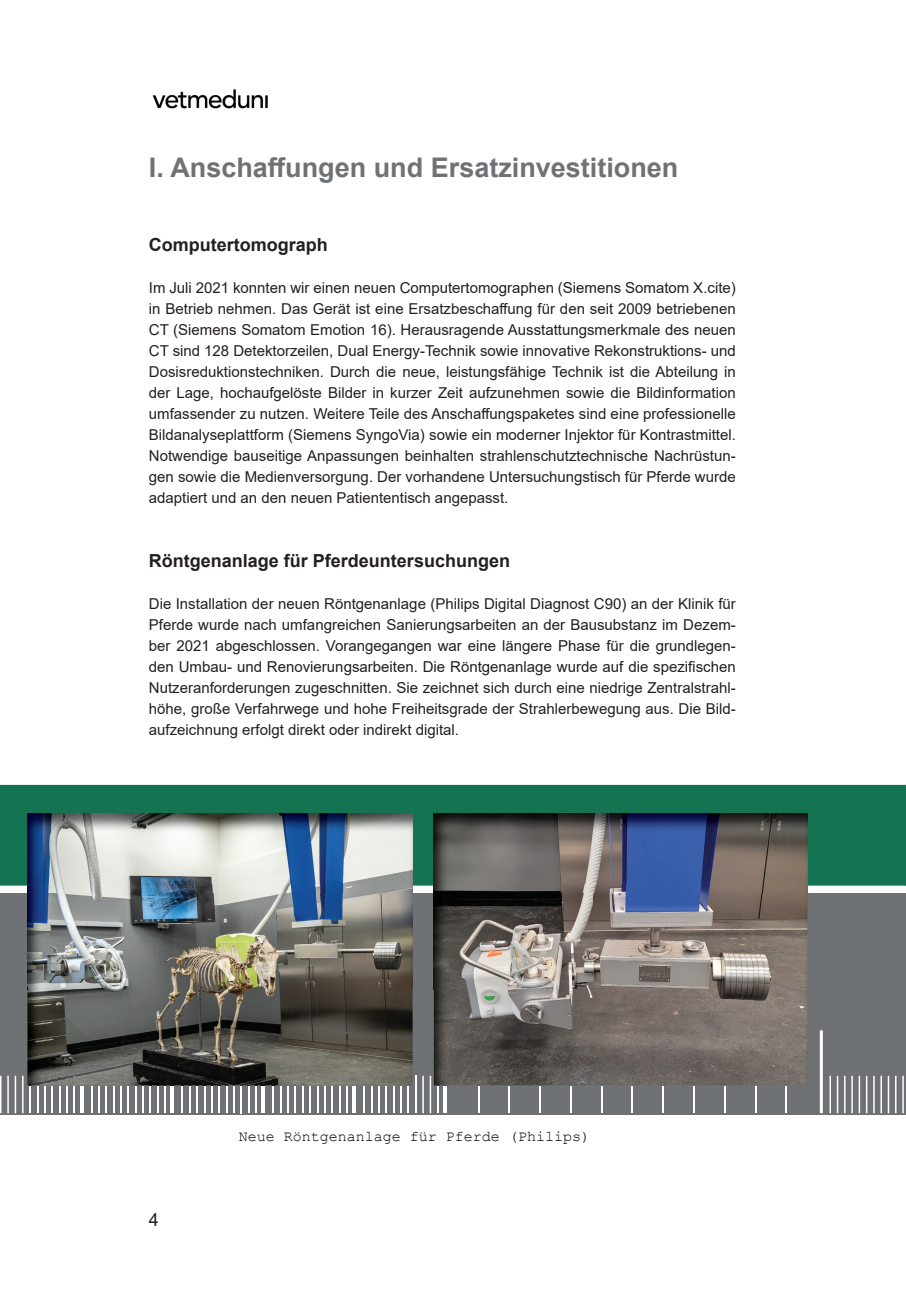
<style>
.page{position:relative;width:906px;height:1289px;background:#fff}
.page>*{position:absolute;margin:0;border:0;box-sizing:border-box;transform-origin:0 0}
.t1{font:700 27px "Arial";color:#6f7275}
.t2{font:700 18px "Arial";color:#231f20}
.t3{font:18px "Arial";color:#231f20}
.t4{font:15px/21px "Arial";color:#231f20;text-align:justify}
.t5{font:15px "Courier New";color:#000}
</style>
<div class="page">
<img style="left:152px;top:89px;width:116px;height:20px">
<div style="left:0;top:893px;width:906px;height:221px;background:#6f7275"></div>
<div style="left:0;top:784px;width:905px;height:101px;background:#147451"></div>
<hr style="left:0;top:1075px;width:1px;height:38px;background:#fff">
<hr style="left:74px;top:1075px;width:1px;height:38px;background:#fff">
<hr style="left:66px;top:1075px;width:2px;height:38px;background:#fff">
<hr style="left:59px;top:1075px;width:1px;height:38px;background:#fff">
<hr style="left:51px;top:1075px;width:2px;height:38px;background:#fff">
<hr style="left:44px;top:1075px;width:2px;height:38px;background:#fff">
<hr style="left:37px;top:1075px;width:1px;height:38px;background:#fff">
<hr style="left:29px;top:1075px;width:2px;height:38px;background:#fff">
<hr style="left:22px;top:1075px;width:2px;height:38px;background:#fff">
<hr style="left:15px;top:1075px;width:1px;height:38px;background:#fff">
<hr style="left:7px;top:1075px;width:2px;height:38px;background:#fff">
<hr style="left:91px;top:1075px;width:1px;height:38px;background:#fff">
<hr style="left:164px;top:1075px;width:2px;height:38px;background:#fff">
<hr style="left:157px;top:1075px;width:2px;height:38px;background:#fff">
<hr style="left:150px;top:1075px;width:1px;height:38px;background:#fff">
<hr style="left:142px;top:1075px;width:2px;height:38px;background:#fff">
<hr style="left:135px;top:1075px;width:1px;height:38px;background:#fff">
<hr style="left:128px;top:1075px;width:1px;height:38px;background:#fff">
<hr style="left:120px;top:1075px;width:2px;height:38px;background:#fff">
<hr style="left:113px;top:1075px;width:1px;height:38px;background:#fff">
<hr style="left:106px;top:1075px;width:1px;height:38px;background:#fff">
<hr style="left:98px;top:1075px;width:2px;height:38px;background:#fff">
<hr style="left:80px;top:1030px;width:3px;height:83px;background:#fff">
<hr style="left:171px;top:1030px;width:3px;height:83px;background:#fff">
<hr style="left:182px;top:1075px;width:1px;height:38px;background:#fff">
<hr style="left:255px;top:1075px;width:2px;height:38px;background:#fff">
<hr style="left:248px;top:1075px;width:1px;height:38px;background:#fff">
<hr style="left:241px;top:1075px;width:1px;height:38px;background:#fff">
<hr style="left:233px;top:1075px;width:2px;height:38px;background:#fff">
<hr style="left:226px;top:1075px;width:1px;height:38px;background:#fff">
<hr style="left:218px;top:1075px;width:2px;height:38px;background:#fff">
<hr style="left:211px;top:1075px;width:2px;height:38px;background:#fff">
<hr style="left:204px;top:1075px;width:1px;height:38px;background:#fff">
<hr style="left:196px;top:1075px;width:2px;height:38px;background:#fff">
<hr style="left:189px;top:1075px;width:2px;height:38px;background:#fff">
<hr style="left:262px;top:1030px;width:3px;height:83px;background:#fff">
<hr style="left:272px;top:1075px;width:2px;height:38px;background:#fff">
<hr style="left:346px;top:1075px;width:2px;height:38px;background:#fff">
<hr style="left:339px;top:1075px;width:1px;height:38px;background:#fff">
<hr style="left:331px;top:1075px;width:2px;height:38px;background:#fff">
<hr style="left:324px;top:1075px;width:1px;height:38px;background:#fff">
<hr style="left:317px;top:1075px;width:1px;height:38px;background:#fff">
<hr style="left:309px;top:1075px;width:2px;height:38px;background:#fff">
<hr style="left:302px;top:1075px;width:1px;height:38px;background:#fff">
<hr style="left:295px;top:1075px;width:1px;height:38px;background:#fff">
<hr style="left:287px;top:1075px;width:2px;height:38px;background:#fff">
<hr style="left:280px;top:1075px;width:1px;height:38px;background:#fff">
<hr style="left:353px;top:1030px;width:3px;height:83px;background:#fff">
<hr style="left:363px;top:1075px;width:2px;height:38px;background:#fff">
<hr style="left:437px;top:1075px;width:1px;height:38px;background:#fff">
<hr style="left:430px;top:1075px;width:1px;height:38px;background:#fff">
<hr style="left:422px;top:1075px;width:2px;height:38px;background:#fff">
<hr style="left:415px;top:1075px;width:1px;height:38px;background:#fff">
<hr style="left:407px;top:1075px;width:2px;height:38px;background:#fff">
<hr style="left:400px;top:1075px;width:2px;height:38px;background:#fff">
<hr style="left:393px;top:1075px;width:1px;height:38px;background:#fff">
<hr style="left:385px;top:1075px;width:2px;height:38px;background:#fff">
<hr style="left:378px;top:1075px;width:2px;height:38px;background:#fff">
<hr style="left:371px;top:1075px;width:1px;height:38px;background:#fff">
<hr style="left:443px;top:1030px;width:3px;height:83px;background:#fff">
<hr style="left:478px;top:1075px;width:1px;height:38px;background:#fff">
<hr style="left:785px;top:1075px;width:2px;height:38px;background:#fff">
<hr style="left:754px;top:1075px;width:2px;height:38px;background:#fff">
<hr style="left:724px;top:1075px;width:1px;height:38px;background:#fff">
<hr style="left:693px;top:1075px;width:2px;height:38px;background:#fff">
<hr style="left:662px;top:1075px;width:2px;height:38px;background:#fff">
<hr style="left:632px;top:1075px;width:1px;height:38px;background:#fff">
<hr style="left:601px;top:1075px;width:1px;height:38px;background:#fff">
<hr style="left:570px;top:1075px;width:2px;height:38px;background:#fff">
<hr style="left:539px;top:1075px;width:2px;height:38px;background:#fff">
<hr style="left:509px;top:1075px;width:1px;height:38px;background:#fff">
<hr style="left:820px;top:1030px;width:3px;height:83px;background:#fff">
<hr style="left:829px;top:1075px;width:2px;height:38px;background:#fff">
<hr style="left:902px;top:1075px;width:1px;height:38px;background:#fff">
<hr style="left:895px;top:1075px;width:1px;height:38px;background:#fff">
<hr style="left:887px;top:1075px;width:2px;height:38px;background:#fff">
<hr style="left:880px;top:1075px;width:2px;height:38px;background:#fff">
<hr style="left:873px;top:1075px;width:1px;height:38px;background:#fff">
<hr style="left:866px;top:1075px;width:1px;height:38px;background:#fff">
<hr style="left:858px;top:1075px;width:2px;height:38px;background:#fff">
<hr style="left:851px;top:1075px;width:2px;height:38px;background:#fff">
<hr style="left:844px;top:1075px;width:1px;height:38px;background:#fff">
<hr style="left:837px;top:1075px;width:1px;height:38px;background:#fff">
<svg style="left:905px;top:784px;width:1px;height:101px"></svg>
<img style="left:27px;top:813px;width:385px;height:272px">
<svg style="left:66px;top:1075px;width:2px;height:10px"></svg>
<svg style="left:44px;top:1075px;width:9px;height:10px"></svg>
<svg style="left:29px;top:1075px;width:2px;height:10px"></svg>
<img style="left:80px;top:1030px;width:3px;height:55px">
<svg style="left:157px;top:1075px;width:9px;height:10px"></svg>
<svg style="left:142px;top:1075px;width:2px;height:10px"></svg>
<svg style="left:120px;top:1075px;width:2px;height:10px"></svg>
<svg style="left:98px;top:1075px;width:2px;height:10px"></svg>
<img style="left:171px;top:1030px;width:3px;height:55px">
<svg style="left:255px;top:1075px;width:2px;height:10px"></svg>
<svg style="left:233px;top:1075px;width:2px;height:10px"></svg>
<svg style="left:211px;top:1075px;width:9px;height:10px"></svg>
<svg style="left:189px;top:1075px;width:9px;height:10px"></svg>
<img style="left:262px;top:1030px;width:3px;height:55px">
<svg style="left:272px;top:1075px;width:2px;height:10px"></svg>
<svg style="left:346px;top:1075px;width:2px;height:10px"></svg>
<svg style="left:331px;top:1075px;width:2px;height:10px"></svg>
<svg style="left:309px;top:1075px;width:2px;height:10px"></svg>
<svg style="left:287px;top:1075px;width:2px;height:10px"></svg>
<img style="left:353px;top:1030px;width:3px;height:55px">
<svg style="left:363px;top:1075px;width:2px;height:10px"></svg>
<svg style="left:400px;top:1075px;width:9px;height:10px"></svg>
<svg style="left:378px;top:1075px;width:9px;height:10px"></svg>
<img style="left:434px;top:813px;width:373px;height:272px">
<img style="left:443px;top:1030px;width:3px;height:55px">
<svg style="left:785px;top:1075px;width:2px;height:10px"></svg>
<svg style="left:754px;top:1075px;width:2px;height:10px"></svg>
<svg style="left:693px;top:1075px;width:2px;height:10px"></svg>
<svg style="left:662px;top:1075px;width:2px;height:10px"></svg>
<svg style="left:570px;top:1075px;width:2px;height:10px"></svg>
<svg style="left:539px;top:1075px;width:2px;height:10px"></svg>
<h1 class="t1" style="left:149px;top:148px;width:531px">I. Anschaffungen und Ersatzinvestitionen</h1>
<p class="t2" style="left:149px;top:232px;width:180px">Computertomograph</p>
<p class="t4" style="left:149px;top:277px;width:588px">Im Juli 2021 konnten wir einen neuen Computertomographen (Siemens Somatom X.cite) in Betrieb nehmen. Das Gerät ist eine Ersatzbeschaffung für den seit 2009 betriebenen CT (Siemens Somatom Emotion 16). Herausragende Ausstattungsmerkmale des neuen CT sind 128 Detektorzeilen, Dual Energy-Technik sowie innovative Rekonstruktions- und Dosisreduktionstechniken. Durch die neue, leistungsfähige Technik ist die Abteilung in der Lage, hochaufgelöste Bilder in kurzer Zeit aufzunehmen sowie die Bildinformation umfassender zu nutzen. Weitere Teile des Anschaffungspaketes sind eine professionelle Bildanalyseplattform (Siemens SyngoVia) sowie ein moderner Injektor für Kontrastmittel.<br>Notwendige bauseitige Anpassungen beinhalten strahlenschutztechnische Nachrüstun&shy;gen sowie die Medienversorgung. Der vorhandene Untersuchungstisch für Pferde wurde adaptiert und an den neuen Patiententisch angepasst.</p>
<p class="t2" style="left:149px;top:547px;width:363px">Röntgenanlage für Pferdeuntersuchungen</p>
<p class="t4" style="left:149px;top:592px;width:588px">Die Installation der neuen Röntgenanlage (Philips Digital Diagnost C90) an der Klinik für Pferde wurde nach umfangreichen Sanierungsarbeiten an der Bausubstanz im Dezem&shy;ber 2021 abgeschlossen. Vorangegangen war eine längere Phase für die grundlegen&shy;den Umbau- und Renovierungsarbeiten. Die Röntgenanlage wurde auf die spezifischen Nutzeranforderungen zugeschnitten. Sie zeichnet sich durch eine niedrige Zentralstrahl&shy;höhe, große Verfahrwege und hohe Freiheitsgrade der Strahlerbewegung aus. Die Bild&shy;aufzeichnung erfolgt direkt oder indirekt digital.</p>
<p class="t3" style="left:149px;top:1206px;width:12px">4</p>
<p class="t5" style="left:239px;top:1126px;width:353px">Neue Röntgenanlage für Pferde (Philips)</p>
</div>
